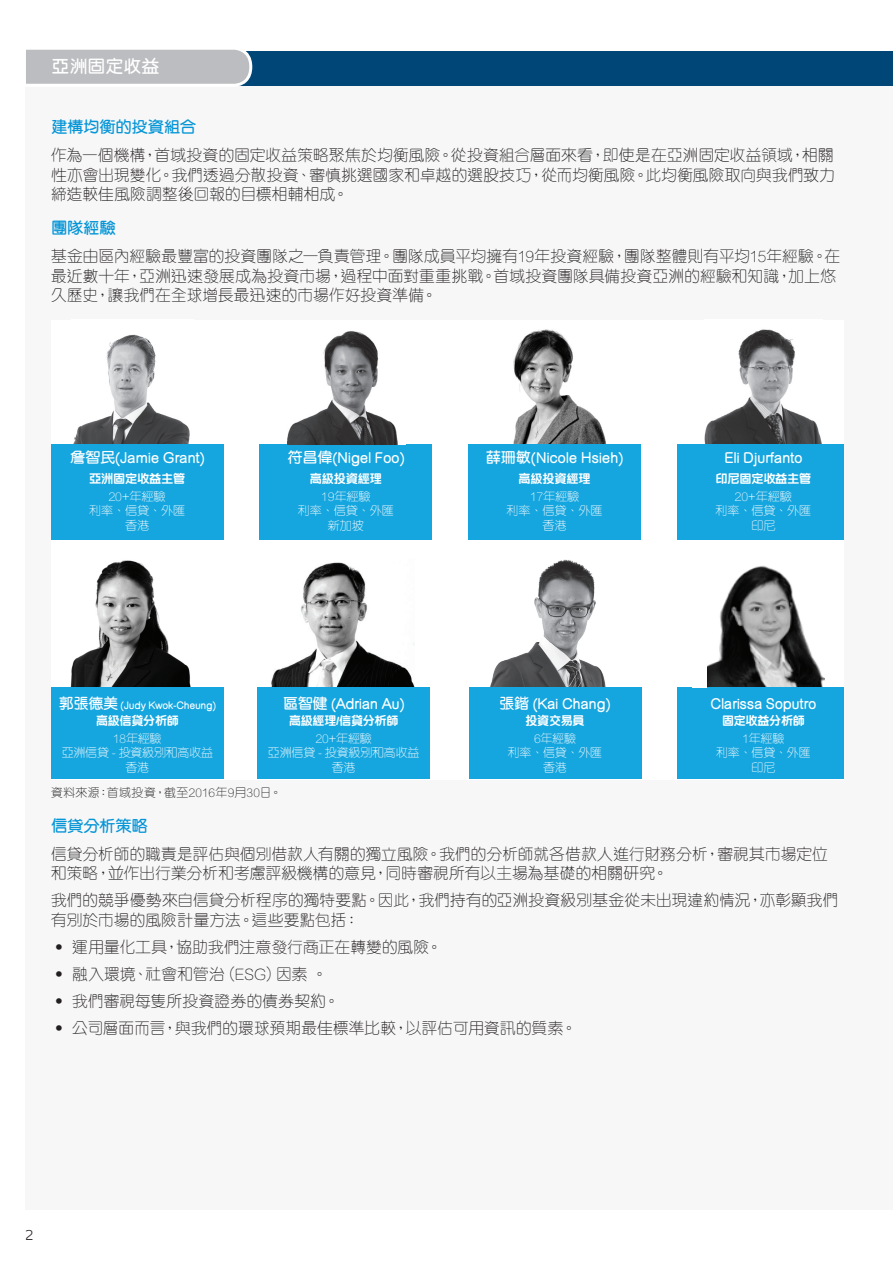
<style>
.page{position:relative;width:893px;height:1263px;background:#fff}
.page>*{position:absolute;margin:0;border:0;box-sizing:border-box;transform-origin:0 0}
.t1{font:600 18px "M Yuen HK";color:#fff}
.t2{font:600 16.5px "M Yuen HK";letter-spacing:-.02em;color:#0696d7}
.t3{font:300 15.75px/19.5px "M Yuen HK";letter-spacing:.005em;color:#231f20}
.t4{font:600 15.15px "M Yuen HK";letter-spacing:-.025em;color:#fff}
.t5{font:300 15px "Praxis EF";color:#231f20}
.t6{font:300 12.15px/14.5px "M Yuen HK";letter-spacing:-.025em;color:#fff;text-align:center}
.t7{font:800 12.15px "M Yuen HK";letter-spacing:-.025em;color:#fff}
.t8{font:300 12px "M Yuen HK";letter-spacing:.02em;color:#231f20}
.t9{font:600 10.65px "M Yuen HK";letter-spacing:-.025em;color:#fff}
.s1{font-size:15.15px}
</style>
<div class="page">
<div style="left:26px;top:85px;width:867px;height:1125px;background:#f7f7f8"></div>
<div style="left:26px;top:51px;width:867px;height:34px;background:#004778"></div>
<svg style="left:26px;top:49px;width:228px;height:37px;background:#bfc1c4"></svg>
<div style="left:51px;top:320px;width:793px;height:459px;background:#fff"></div>
<img style="left:707px;top:566px;width:118px;height:121px">
<img style="left:490px;top:559px;width:116px;height:128px">
<img style="left:704px;top:329px;width:118px;height:115px">
<img style="left:513px;top:329px;width:93px;height:115px">
<img style="left:271px;top:562px;width:143px;height:125px">
<img style="left:70px;top:560px;width:121px;height:127px">
<img style="left:73px;top:334px;width:117px;height:110px">
<div style="left:51px;top:444px;width:172px;height:96px;background:#16a6df"></div>
<div style="left:677px;top:444px;width:167px;height:96px;background:#16a6df"></div>
<div style="left:260px;top:444px;width:172px;height:96px;background:#16a6df"></div>
<div style="left:468px;top:444px;width:173px;height:96px;background:#16a6df"></div>
<div style="left:51px;top:687px;width:172px;height:92px;background:#16a6df"></div>
<div style="left:677px;top:687px;width:167px;height:92px;background:#16a6df"></div>
<div style="left:258px;top:687px;width:172px;height:92px;background:#16a6df"></div>
<div style="left:469px;top:687px;width:172px;height:92px;background:#16a6df"></div>
<img style="left:288px;top:331px;width:110px;height:113px">
<p class="t1" style="left:51px;top:58px;width:109px">亞洲固定收益</p>
<p class="t2" style="left:51px;top:119px;width:147px">建構均衡的投資組合</p>
<p class="t3" style="left:51px;top:145px;width:786px;text-align:justify">作為一個機構，首域投資的固定收益策略聚焦於均衡風險。從投資組合層面來看，即使是在亞洲固定收益領域，相關性亦會出現變化。我們透過分散投資、審慎挑選國家和卓越的選股技巧，從而均衡風險。此均衡風險取向與我們致力締造較佳風險調整後回報的目標相輔相成。</p>
<p class="t2" style="left:51px;top:220px;width:67px">團隊經驗</p>
<p class="t3" style="left:51px;top:246px;width:791px">基金由區內經驗最豐富的投資團隊之一負責管理。團隊成員平均擁有19年投資經驗，團隊整體則有平均15年經驗。在最近數十年，亞洲迅速發展成為投資市場，過程中面對重重挑戰。首域投資團隊具備投資亞洲的經驗和知識，加上悠久歷史，讓我們在全球增長最迅速的市場作好投資準備。</p>
<p class="t4" style="left:70px;top:449px;width:136px">詹智民(Jamie Grant)</p>
<p class="t7" style="left:89px;top:473px;width:98px">亞洲固定收益主管</p>
<p class="t6" style="left:89px;top:488px;width:98px">20+年經驗<br>利率、信貸、外匯香港</p>
<p class="t4" style="left:287px;top:449px;width:119px">符昌偉(Nigel Foo)</p>
<p class="t7" style="left:310px;top:473px;width:74px">高級投資經理</p>
<p class="t6" style="left:298px;top:488px;width:98px">19年經驗<br>利率、信貸、外匯新加坡</p>
<p class="t9" style="left:59px;top:699px;width:159px"><span class="s1">郭張德美</span> (Judy Kwok-Cheung)</p>
<p class="t7" style="left:96px;top:715px;width:84px">高級信貸分析師</p>
<p class="t6" style="left:62px;top:730px;width:153px">18年經驗<br>亞洲信貸 - 投資級別和高收益香港</p>
<p class="t4" style="left:283px;top:696px;width:123px">區智健 (Adrian Au)</p>
<p class="t7" style="left:289px;top:715px;width:111px">高級經理/信貸分析師</p>
<p class="t6" style="left:268px;top:730px;width:153px">20+年經驗<br>亞洲信貸 - 投資級別和高收益香港</p>
<p class="t4" style="left:486px;top:449px;width:139px">薛珊敏(Nicole Hsieh)</p>
<p class="t7" style="left:518px;top:473px;width:74px">高級投資經理</p>
<p class="t6" style="left:507px;top:488px;width:98px">17年經驗<br>利率、信貸、外匯香港</p>
<p class="t4" style="left:500px;top:696px;width:112px">張鍇 (Kai Chang)</p>
<p class="t7" style="left:525px;top:715px;width:61px">投資交易員</p>
<p class="t6" style="left:508px;top:730px;width:96px">6年經驗<br>利率、信貸、外匯香港</p>
<p class="t4" style="left:724px;top:449px;width:80px">Eli Djurfanto</p>
<p class="t7" style="left:715px;top:473px;width:98px">印尼固定收益主管</p>
<p class="t6" style="left:715px;top:488px;width:98px">20+年經驗<br>利率、信貸、外匯印尼</p>
<p class="t4" style="left:710px;top:696px;width:108px">Clarissa Soputro</p>
<p class="t7" style="left:722px;top:715px;width:84px">固定收益分析師</p>
<p class="t6" style="left:716px;top:730px;width:96px">1年經驗<br>利率、信貸、外匯印尼</p>
<p class="t8" style="left:51px;top:784px;width:232px">資料來源：首域投資，截至2016年9月30日。</p>
<p class="t2" style="left:51px;top:817px;width:99px">信貸分析策略</p>
<p class="t3" style="left:51px;top:843px;width:778px">信貸分析師的職責是評估與個別借款人有關的獨立風險。我們的分析師就各借款人進行財務分析，審視其市場定位和策略，並作出行業分析和考慮評級機構的意見，同時審視所有以主場為基礎的相關研究。</p>
<p class="t3" style="left:51px;top:890px;width:789px">我們的競爭優勢來自信貸分析程序的獨特要點。因此，我們持有的亞洲投資級別基金從未出現違約情況，亦彰顯我們有別於市場的風險計量方法。這些要點包括：</p>
<p class="t3" style="left:51px;top:936px;width:393px">• 運用量化工具，協助我們注意發行商正在轉變的風險。</p>
<p class="t3" style="left:51px;top:963px;width:278px">• 融入環境、社會和管治（ESG）因素 。</p>
<p class="t3" style="left:51px;top:990px;width:290px">• 我們審視每隻所投資證券的債券契約。</p>
<p class="t3" style="left:51px;top:1017px;width:527px">• 公司層面而言，與我們的環球預期最佳標準比較，以評估可用資訊的質素。</p>
<p class="t5" style="left:26px;top:1227px;width:10px">2</p>
</div>
